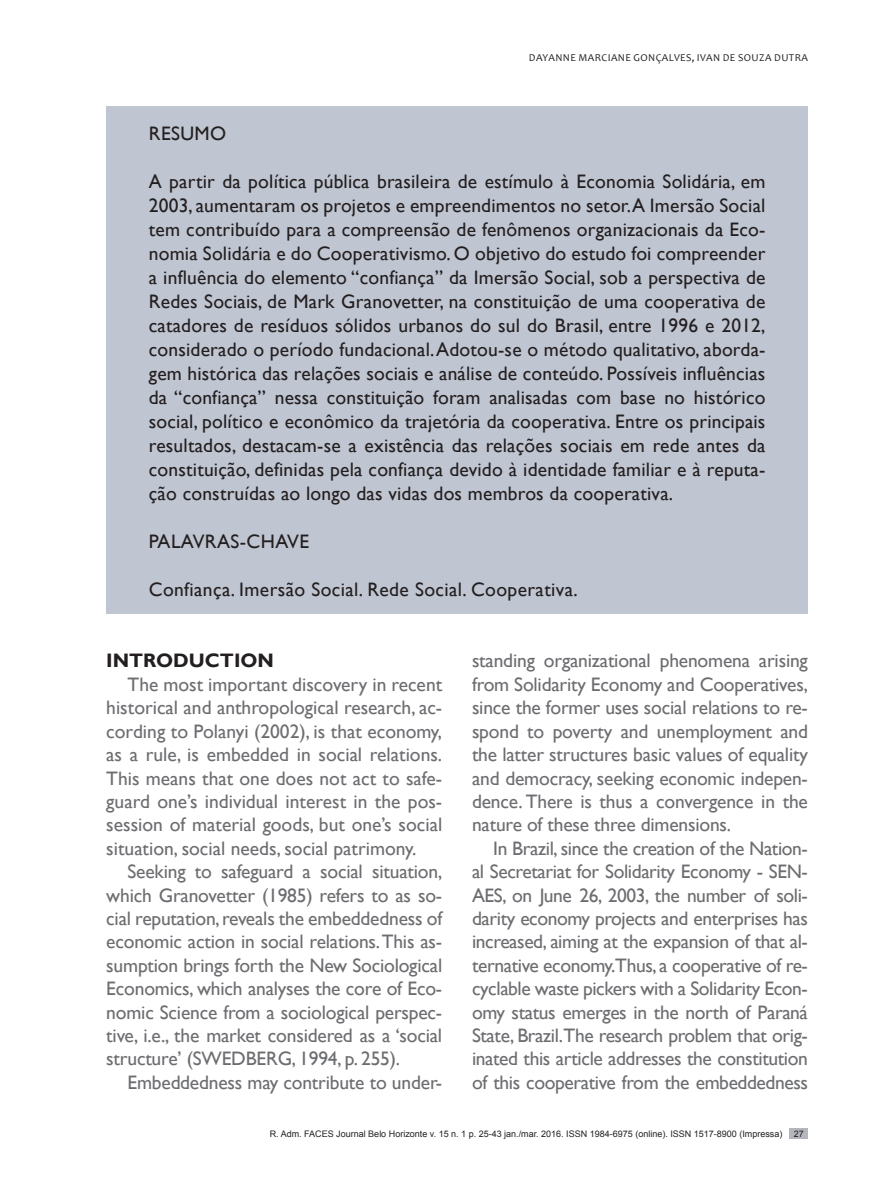
<style>
.page{position:relative;width:893px;height:1191px;background:#fff}
.page>*{position:absolute;margin:0;border:0;box-sizing:border-box;transform-origin:0 0}
.t1{font:19.5px/23.4px "Gill Sans";letter-spacing:-.01em;color:#6c6d70;text-align:justify}
._0_-_TEXTO_RESUMO{font:19.5px/24px "Gill Sans";letter-spacing:.02em;color:#231f20;text-align:justify}
._0_-_INTERTIT_-_TEXT{font:700 19.5px "Gill Sans";color:#231f20}
.t2{font:10.5px "Candara";letter-spacing:.04em;color:#231f20}
.t3{font:9px "Arial";color:#231f20}
</style>
<div class="page">
<div style="left:789px;top:1128px;width:19px;height:10px;background:#b4b6be"></div>
<div style="left:106px;top:106px;width:702px;height:508px;background:#bfc5d1"></div>
<p class="t2" style="left:529px;top:51px;width:281px">DAYANNE MARCIANE GONÇALVES, IVAN DE SOUZA DUTRA</p>
<p class="_0_-_TEXTO_RESUMO" style="left:149px;top:121px;width:79px">RESUMO</p>
<p class="_0_-_TEXTO_RESUMO" style="left:149px;top:169px;width:618px">A partir da política pública brasileira de estímulo à Economia Solidária, em 2003, aumentaram os projetos e empreendimentos no setor.A Imersão Social tem contribuído para a compreensão de fenômenos organizacionais da Eco&shy;nomia Solidária e do Cooperativismo. O objetivo do estudo foi compreender a influência do elemento “confiança” da Imersão Social, sob a perspectiva de Redes Sociais, de Mark Granovetter, na constituição de uma cooperativa de catadores de resíduos sólidos urbanos do sul do Brasil, entre 1996 e 2012, considerado o período fundacional. Adotou-se o método qualitativo, aborda&shy;gem histórica das relações sociais e análise de conteúdo. Possíveis influências da “confiança” nessa constituição foram analisadas com base no histórico social, político e econômico da trajetória da cooperativa. Entre os principais resultados, destacam-se a existência das relações sociais em rede antes da constituição, definidas pela confiança devido à identidade familiar e à reputa&shy;ção construídas ao longo das vidas dos membros da cooperativa.</p>
<p class="_0_-_TEXTO_RESUMO" style="left:149px;top:529px;width:162px">PALAVRAS-CHAVE</p>
<p class="_0_-_TEXTO_RESUMO" style="left:149px;top:577px;width:430px">Confiança. Imersão Social. Rede Social. Cooperativa.</p>
<p class="_0_-_INTERTIT_-_TEXT" style="left:106px;top:649px;width:169px">INTRODUCTION</p>
<p class="t1" style="left:106px;top:673px;width:337px;text-indent:21px">The most important discovery in recent historical and anthropological research, ac&shy;cording to Polanyi (2002), is that economy, as a rule, is embedded in social relations.<br>This means that one does not act to safe&shy;guard one’s individual interest in the pos&shy;session of material goods, but one’s social situation, social needs, social patrimony.</p>
<p class="t1" style="left:106px;top:860px;width:337px;text-indent:21px">Seeking to safeguard a social situation, which Granovetter (1985) refers to as so&shy;cial reputation, reveals the embeddedness of economic action in social relations. This as&shy;sumption brings forth the New Sociological Economics, which analyses the core of Eco&shy;nomic Science from a sociological perspec&shy;tive, i.e., the market considered as a ‘social structure’ (SWEDBERG, 1994, p. 255).</p>
<p class="t1" style="left:128px;top:1071px;width:316px">Embeddedness may contribute to under-</p>
<p class="t1" style="left:472px;top:649px;width:337px">standing organizational phenomena arising from Solidarity Economy and Cooperatives, since the former uses social relations to re&shy;spond to poverty and unemployment and the latter structures basic values of equality and democracy, seeking economic indepen&shy;dence. There is thus a convergence in the nature of these three dimensions.</p>
<p class="t1" style="left:472px;top:837px;width:337px;text-indent:21px">In Brazil, since the creation of the Nation&shy;al Secretariat for Solidarity Economy - SEN-AES, on June 26, 2003, the number of soli&shy;darity economy projects and enterprises has increased, aiming at the expansion of that al&shy;ternative economy.Thus, a cooperative of re&shy;cyclable waste pickers with a Solidarity Econ&shy;omy status emerges in the north of Paraná State, Brazil.The research problem that orig&shy;inated this article addresses the constitution of this cooperative from the embeddedness</p>
<p class="t3" style="left:270px;top:1127px;width:514px">R. Adm. FACES Journal Belo Horizonte v. 15 n. 1 p. 25-43 jan./mar. 2016. ISSN 1984-6975 (online). ISSN 1517-8900 (Impressa)</p>
<p class="t3" style="left:794px;top:1127px;width:12px">27</p>
</div>
